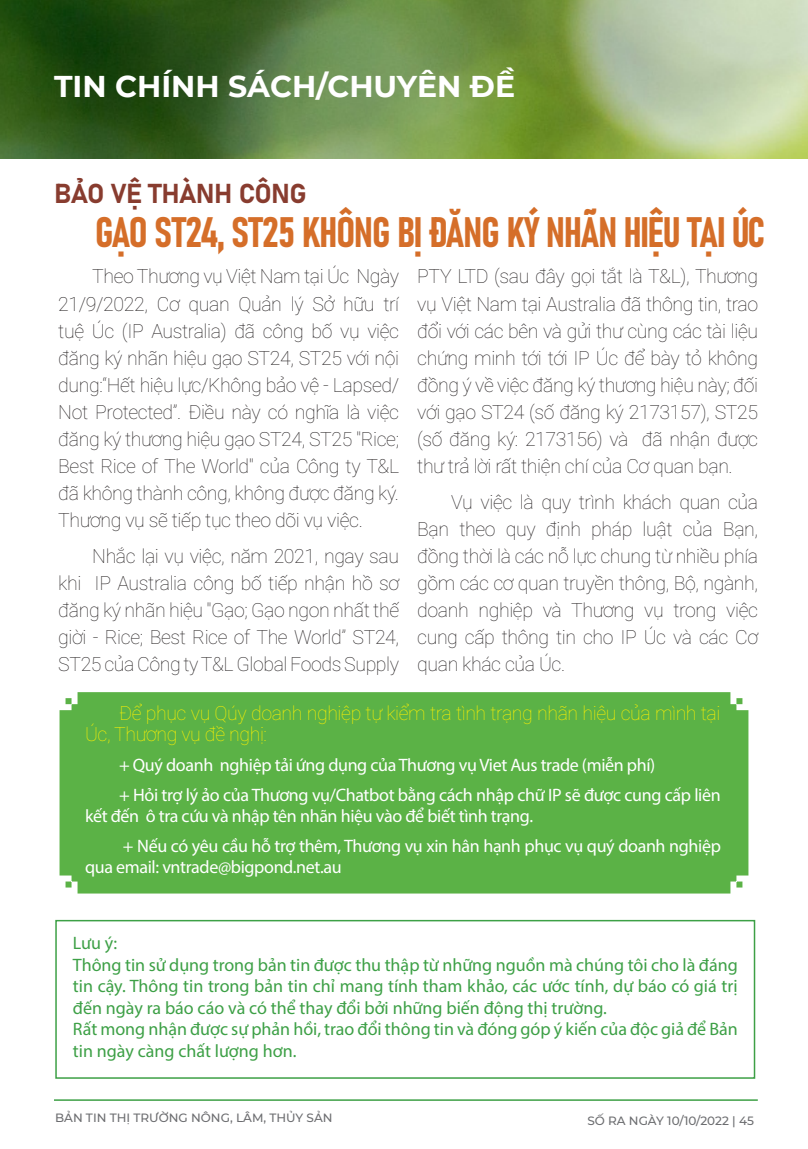
<style>
.page{position:relative;width:808px;height:1149px;background:#fff}
.page>*{position:absolute;margin:0;border:0;box-sizing:border-box;transform-origin:0 0}
.t1{font:42px "Bahnschrift";letter-spacing:-.02em;color:#d56e29}
.t2{font:700 30px "Montserrat";color:#fff}
.t3{font:27px "Bahnschrift";letter-spacing:-.025em;color:#883c2f}
.t4{font:100 19.5px/27px "Roboto";letter-spacing:-.02em;color:#231f20;text-align:justify}
.t5{font:100 19.5px/21px "Roboto";letter-spacing:-.02em;color:#fff101}
.t6{font:18px/21.6px "Myriad Pro";color:#3da046;text-align:justify}
.t7{font:18px/21px "Myriad Pro";letter-spacing:-.02em;color:#fff}
.t8{font:500 12px "Montserrat";color:#6c6d70}
</style>
<div class="page">
<hr style="left:54px;top:1098px;width:704px;height:2px;background:#3da046">
<div style="left:60px;top:692px;width:688px;height:201px;background:#5bb246"></div>
<img style="left:0;top:0;width:808px;height:158px">
<div style="left:55px;top:919px;width:700px;height:159px;border:2px solid #3da046"></div>
<p class="t2" style="left:54px;top:65px;width:463px">TIN CHÍNH SÁCH/CHUYÊN ĐỀ</p>
<p class="t3" style="left:54px;top:173px;width:254px">BẢO VỆ THÀNH CÔNG</p>
<p class="t1" style="left:95px;top:200px;width:672px">GẠO ST24, ST25 KHÔNG BỊ ĐĂNG KÝ NHÃN HIỆU TẠI ÚC</p>
<p class="t4" style="left:58px;top:262px;width:342px;text-indent:34px">Theo Thương vụ Việt Nam tại Úc Ngày 21/9/2022, Cơ quan Quản lý Sở hữu trí tuệ Úc (IP Australia) đã công bố vụ việc đăng ký nhãn hiệu gạo ST24, ST25 với nội dung:“Hết hiệu lực/Không bảo vệ - Lapsed/ Not Protected”. Điều này có nghĩa là việc đăng ký thương hiệu gạo ST24, ST25 "Rice; Best Rice of The World" của Công ty T&amp;L đã không thành công, không được đăng ký.<br>Thương vụ sẽ tiếp tục theo dõi vụ việc.</p>
<p class="t4" style="left:58px;top:541px;width:342px;text-indent:34px">Nhắc lại vụ việc, năm 2021, ngay sau khi IP Australia công bố tiếp nhận hồ sơ đăng ký nhãn hiệu "Gạo; Gạo ngon nhất thế giời - Rice; Best Rice of The World” ST24, ST25 của Công ty T&amp;L Global Foods Supply</p>
<p class="t4" style="left:417px;top:262px;width:342px">PTY LTD (sau đây gọi tắt là T&amp;L), Thương vụ Việt Nam tại Australia đã thông tin, trao đổi với các bên và gửi thư cùng các tài liệu chứng minh tới tới IP Úc để bày tỏ không đồng ý về việc đăng ký thương hiệu này; đối với gạo ST24 (số đăng ký 2173157), ST25 (số đăng ký: 2173156) và đã nhận được thư trả lời rất thiện chí của Cơ quan bạn.</p>
<p class="t4" style="left:417px;top:487px;width:342px;text-indent:34px">Vụ việc là quy trình khách quan của Bạn theo quy định pháp luật của Bạn, đồng thời là các nỗ lực chung từ nhiều phía gồm các cơ quan truyền thông, Bộ, ngành, doanh nghiệp và Thương vụ trong việc cung cấp thông tin cho IP Úc và các Cơ quan khác của Úc.</p>
<p class="t5" style="left:85px;top:701px;width:637px;text-indent:34px">Để phục vụ Qúy doanh nghiệp tự kiểm tra tình trạng nhãn hiệu của mình tại<br>Úc, Thương vụ đề nghị:</p>
<p class="t7" style="left:119px;top:754px;width:538px">+ Quý doanh nghiệp tải ứng dụng của Thương vụ Viet Aus trade (miễn phí)</p>
<p class="t7" style="left:85px;top:784px;width:637px;text-indent:34px">+ Hỏi trợ lý ảo của Thương vụ/Chatbot bằng cách nhập chữ IP sẽ được cung cấp liên kết đến ô tra cứu và nhập tên nhãn hiệu vào để biết tình trạng.</p>
<p class="t7" style="left:85px;top:835px;width:637px;text-indent:38px">+ Nếu có yêu cầu hỗ trợ thêm, Thương vụ xin hân hạnh phục vụ quý doanh nghiệp qua email: vntrade@bigpond.net.au</p>
<p class="t6" style="left:73px;top:931px;width:46px">Lưu ý:</p>
<p class="t6" style="left:73px;top:953px;width:666px">Thông tin sử dụng trong bản tin được thu thập từ những nguồn mà chúng tôi cho là đáng tin cậy. Thông tin trong bản tin chỉ mang tính tham khảo, các ước tính, dự báo có giá trị đến ngày ra báo cáo và có thể thay đổi bởi những biến động thị trường.</p>
<p class="t6" style="left:73px;top:1018px;width:666px">Rất mong nhận được sự phản hồi, trao đổi thông tin và đóng góp ý kiến của độc giả để Bản tin ngày càng chất lượng hơn.</p>
<p class="t8" style="left:55px;top:1109px;width:279px">BẢN TIN THỊ TRƯỜNG NÔNG, LÂM, THỦY SẢN</p>
<p class="t8" style="left:587px;top:1111px;width:168px">SỐ RA NGÀY 10/10/2022 | 45</p>
</div>
